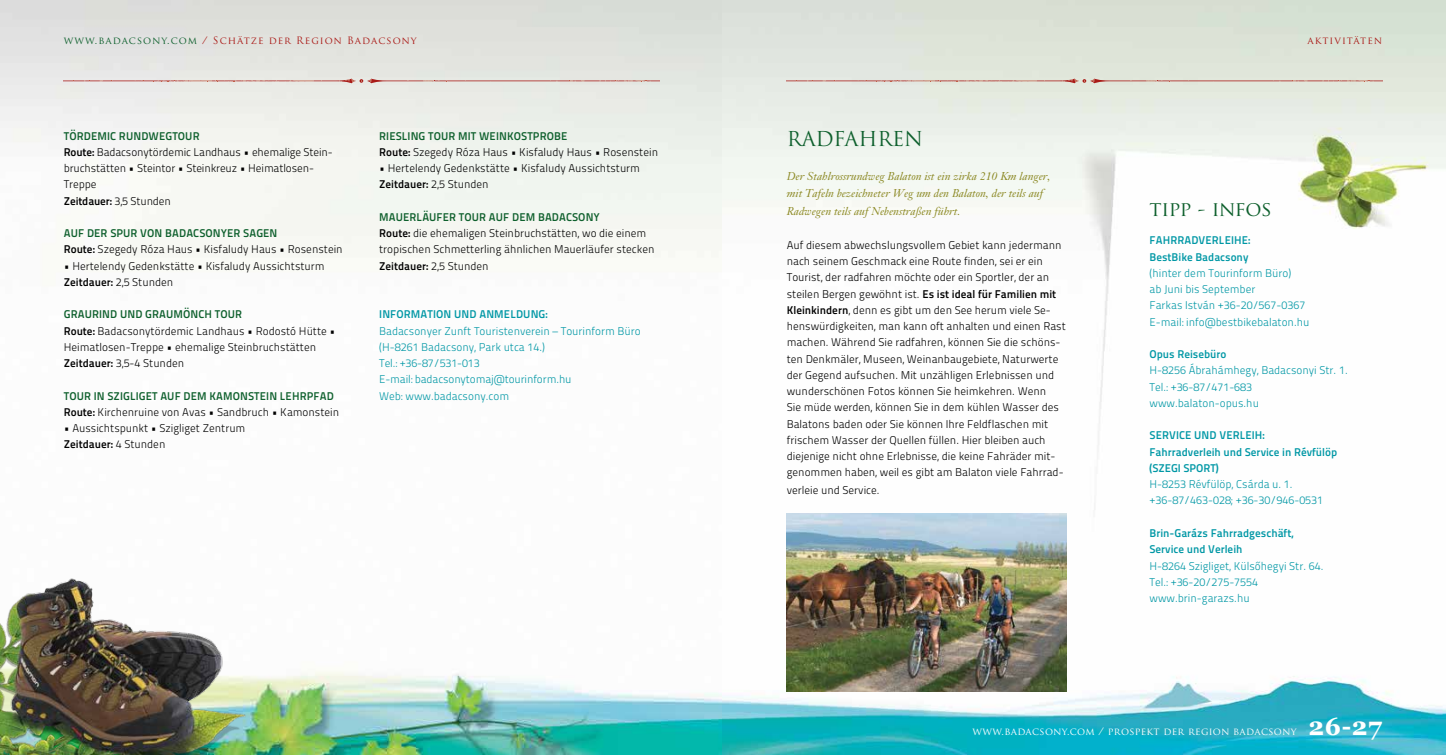
<style>
.page{position:relative;width:1446px;height:755px;background:#fff}
.page>*{position:absolute;margin:0;border:0;box-sizing:border-box;transform-origin:0 0}
.t1{font:20px "Trajan Pro";letter-spacing:-.01em;color:#0e602d}
.t2{font:11.25px/16.2px "Titillium Maps 26 L 250 wt";color:#000}
.t3{font:11.25px/16.2px "Titillium Maps 26 L 250 wt";color:#0097a5}
.t4{font:11.25px/16.2px "Titillium Maps 26 L 750 wt";color:#0097a5}
.t5{font:11.25px "Titillium Maps 26 L 750 wt";letter-spacing:.01em;color:#0e602d}
.t6{font:italic 11.25px/16.2px "Totfalusi";color:#8c8925}
.t7{font:11.25px "Titillium Maps 26 L 750 wt";color:#000}
.t8{font:10px "Trajan Pro";letter-spacing:.1em;color:#aa1a17}
.t9{font:10px "Trajan Pro";letter-spacing:.03em;color:#fff}
.s1{color:#0e602d}
.s2{font-family:"Titillium Maps 26 L 750 wt"}
.s3{font-family:"Titillium Maps 26 L 250 wt"}
.s4{font-family:"Georgia";font-weight:700;font-size:25px}
</style>
<div class="page">
<img style="left:0;top:0;width:723px;height:755px">
<img style="left:723px;top:0;width:723px;height:755px">
<svg style="left:64px;top:79px;width:595px;height:4px;background:#dabfba"></svg>
<svg style="left:787px;top:79px;width:595px;height:4px;background:#d6beb4"></svg>
<img style="left:787px;top:514px;width:280px;height:177px">
<img style="left:0;top:554px;width:252px;height:201px">
<p class="t8" style="left:64px;top:34px;width:354px"><span class="s1">www.badacsony.com</span> / Schätze der Region Badacsony</p>
<p class="t8" style="left:1307px;top:34px;width:76px">aktivitäten</p>
<p class="t5" style="left:64px;top:127px;width:14px">TÖRDEMI</p>
<p class="t5" style="left:110px;top:127px;width:32px">C RUNDWEGTO</p>
<p class="t5" style="left:185px;top:127px;width:13px">UR</p>
<p class="t2" style="left:64px;top:143px;width:270px"><span class="s2">ROUTE:</span> Badacsonytördemic Landhaus • ehemalige Stein&shy;bruchstätten • Steintor • Steinkreuz • Heimatlosen-<br>Treppe</p>
<p class="t7" style="left:64px;top:192px;width:109px">ZEITDAUER: <span class="s3">3,5 Stunden</span></p>
<p class="t5" style="left:64px;top:224px;width:31px">AUF DER</p>
<p class="t5" style="left:110px;top:224px;width:38px">SPUR VON</p>
<p class="t5" style="left:165px;top:224px;width:15px">BADA</p>
<p class="t5" style="left:193px;top:224px;width:14px">CSON</p>
<p class="t5" style="left:221px;top:224px;width:37px">YER SAGEN</p>
<p class="t2" style="left:64px;top:241px;width:280px"><span class="s2">ROUTE:</span> Szegedy Róza Haus • Kisfaludy Haus • Rosenstein</p>
<p class="t2" style="left:64px;top:257px;width:262px">• Hertelendy Gedenkstätte • Kisfaludy Aussichtsturm</p>
<p class="t7" style="left:64px;top:273px;width:111px">ZEITDAUER: <span class="s3">2,5 Stunden</span></p>
<p class="t5" style="left:64px;top:306px;width:36px">GRAURIND</p>
<p class="t5" style="left:120px;top:306px;width:63px">UND GRAUMÖN</p>
<p class="t5" style="left:198px;top:306px;width:42px">CH TOUR</p>
<p class="t2" style="left:64px;top:322px;width:273px"><span class="s2">ROUTE:</span> Badacsonytördemic Landhaus • Rodostó Hütte •<br>Heimatlosen-Treppe • ehemalige Steinbruchstätten<br><span class="s2">ZEITDAUER:</span> 3,5-4 Stunden</p>
<p class="t5" style="left:64px;top:387px;width:57px">TOUR IN SZIGLIGET</p>
<p class="t5" style="left:160px;top:387px;width:32px">AUF DEM</p>
<p class="t5" style="left:209px;top:387px;width:15px">KAMONSTEIN</p>
<p class="t5" style="left:280px;top:387px;width:14px">LEHRPFAD</p>
<p class="t2" style="left:64px;top:403px;width:277px"><span class="s2">ROUTE:</span> Kirchenruine von Avas • Sandbruch • Kamonstein</p>
<p class="t2" style="left:64px;top:419px;width:183px">• Aussichtspunkt • Szigliget Zentrum</p>
<p class="t7" style="left:64px;top:436px;width:103px">ZEITDAUER: <span class="s3">4 Stunden</span></p>
<p class="t5" style="left:379px;top:127px;width:14px">RIESLING</p>
<p class="t5" style="left:428px;top:127px;width:37px">TOUR MIT</p>
<p class="t5" style="left:479px;top:127px;width:18px">WEINKOSTPROBE</p>
<p class="t2" style="left:379px;top:143px;width:280px"><span class="s2">ROUTE:</span> Szegedy Róza Haus • Kisfaludy Haus • Rosenstein</p>
<p class="t2" style="left:379px;top:159px;width:262px">• Hertelendy Gedenkstätte • Kisfaludy Aussichtsturm</p>
<p class="t7" style="left:379px;top:176px;width:111px">ZEITDAUER: <span class="s3">2,5 Stunden</span></p>
<p class="t5" style="left:379px;top:208px;width:32px">MAUERLÄ</p>
<p class="t5" style="left:429px;top:208px;width:15px">UFER</p>
<p class="t5" style="left:459px;top:208px;width:62px">TOUR AUF DEM</p>
<p class="t5" style="left:538px;top:208px;width:15px">BADA</p>
<p class="t5" style="left:566px;top:208px;width:14px">CSON</p>
<p class="t5" style="left:594px;top:208px;width:8px">Y</p>
<p class="t2" style="left:379px;top:224px;width:277px"><span class="s2">ROUTE:</span> die ehemaligen Steinbruchstätten, wo die einem tropischen Schmetterling ähnlichen Mauerläufer stecken</p>
<p class="t7" style="left:379px;top:257px;width:111px">ZEITDAUER: <span class="s3">2,5 Stunden</span></p>
<p class="t4" style="left:379px;top:305px;width:11px">INFORMATION</p>
<p class="t4" style="left:454px;top:305px;width:41px">UND ANMELD</p>
<p class="t4" style="left:523px;top:305px;width:26px">UNG:</p>
<p class="t3" style="left:379px;top:322px;width:263px">Badacsonyer Zunft Touristenverein – Tourinform Büro (H -8261 Badacsony, Park utca 14.)<br>Tel.: +36-87/531-013<br>E-mail: badacsonytomaj@tourinform.hu<br>Web: www.badacsony.com</p>
<h1 class="t1" style="left:787px;top:126px;width:32px">Radfahr</h1>
<h1 class="t1" style="left:892px;top:126px;width:30px">En</h1>
<p class="t6" style="left:787px;top:168px;width:265px">Der Stahlrossrundweg Balaton ist ein zirka 210 Km langer, mit Tafeln bezeichneter Weg um den Balaton, der teils auf</p>
<p class="t6" style="left:787px;top:203px;width:175px">Radwegen teils auf Nebenstraßen führt.</p>
<p class="t2" style="left:787px;top:236px;width:281px">Auf diesem abwechslungsvollem Gebiet kann jedermann nach seinem Geschmack eine Route finden, sei er ein Tourist, der radfahren möchte oder ein Sportler, der an steilen Bergen gewöhnt ist. <span class="s2">ES IST IDEAL FÜR FAMILIEN MIT KLEINKINDERN</span>, denn es gibt um den See herum viele Se&shy;henswürdigkeiten, man kann oft anhalten und einen Rast machen. Während Sie radfahren, können Sie die schöns&shy;ten Denkmäler, Museen, Weinanbaugebiete, Naturwerte der Gegend aufsuchen. Mit unzähligen Erlebnissen und wunderschönen Fotos können Sie heimkehren. Wenn<br>Sie müde werden, können Sie in dem kühlen Wasser des Balatons baden oder Sie können I hre Feldflaschen mit frischem Wasser der Quellen füllen. H ier bleiben auch diejenige nicht ohne Erlebnisse, die keine Fahräder mit&shy;genommen haben, weil es gibt am Balaton viele Fahrrad-</p>
<p class="t2" style="left:787px;top:482px;width:94px">verleie und Service.</p>
<h1 class="t1" style="left:1149px;top:196px;width:124px">tipp - infos</h1>
<p class="t4" style="left:1149px;top:232px;width:14px">FAHRRADVERLEIHE</p>
<p class="t4" style="left:1149px;top:232px;width:102px;text-align:right">:<br>BESTBIKE BADACSONY</p>
<p class="t3" style="left:1149px;top:264px;width:161px">(hinter dem Tourinform Büro)<br>ab Juni bis September<br>Farkas I stván +36-20/567-0367<br>E-mail: info@bestbikebalaton.hu</p>
<p class="t4" style="left:1149px;top:345px;width:79px">OPUS REISEBÜRO</p>
<p class="t3" style="left:1149px;top:362px;width:200px">H -8256 Ábrahámhegy, Badacsonyi Str. 1.<br>Tel.: +36-87/471-683 www.balaton-opus.hu</p>
<p class="t4" style="left:1149px;top:427px;width:13px">SERVI</p>
<p class="t4" style="left:1179px;top:427px;width:54px">CE UND VERLEIH</p>
<p class="t4" style="left:1149px;top:427px;width:189px;text-indent:113px">:<br>FAHRRADVERLEIH UND SERVICE IN RÉVFÜLÖP (SZEGI SPORT)</p>
<p class="t3" style="left:1149px;top:475px;width:175px">H -8253 Révfülöp, Csárda u. 1. +36-87/463-028; +36-30/946-0531</p>
<p class="t4" style="left:1149px;top:524px;width:145px">BRIN-GARÁZS FAHRRADGESCHÄFT,<br>SERVICE UND VERLEIH</p>
<p class="t3" style="left:1149px;top:557px;width:176px">H -8264 Szigliget, Külsőhegyi Str. 64.<br>Tel.: +36-20/275-7554 www.brin-garazs.hu</p>
<p class="t9" style="left:972px;top:725px;width:411px">www.badacsony.com / prospekt der region badacsony <span class="s4">26-27</span></p>
</div>
